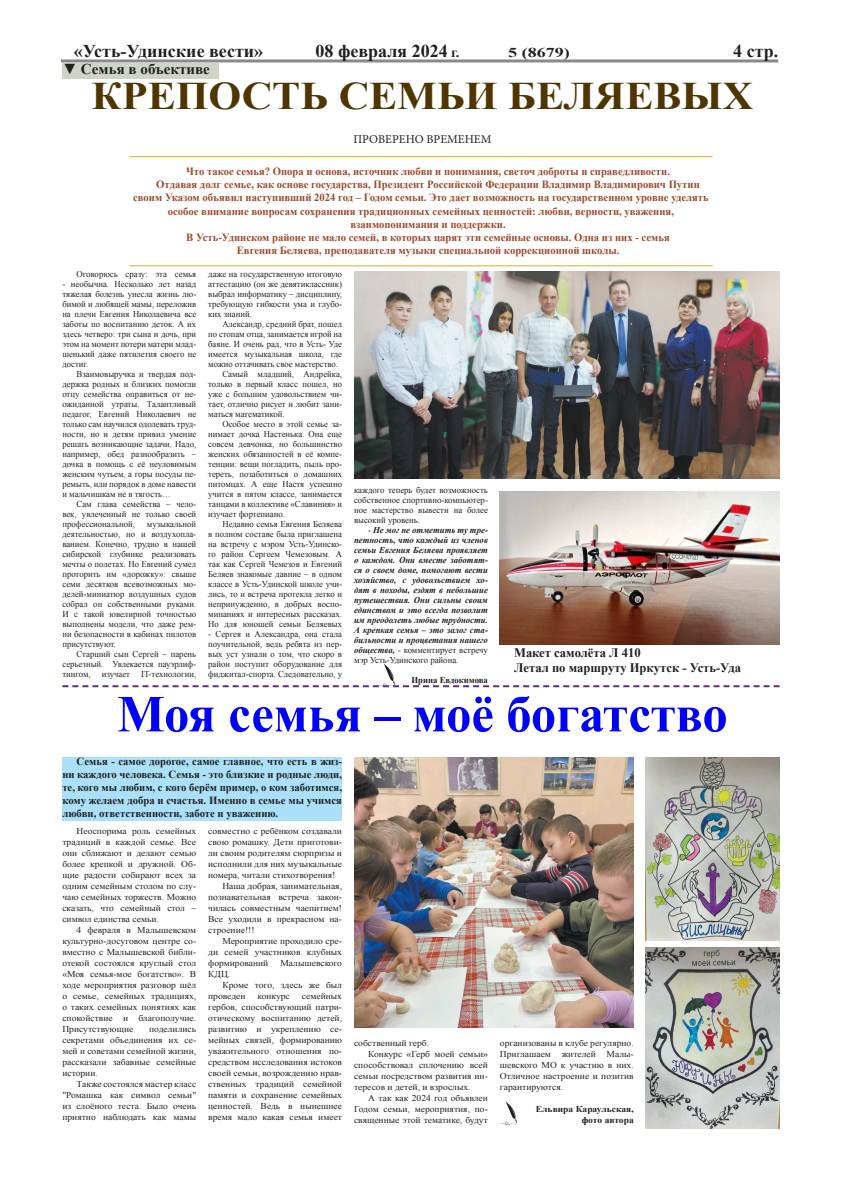
<style>
.page{position:relative;width:842px;height:1191px;background:#fff}
.page>*{position:absolute;margin:0;border:0;box-sizing:border-box;transform-origin:0 0}
.t1{font:700 52px "Times New Roman";color:#00f}
.t2{font:700 39px "Times New Roman";color:#4f3500;scale:1.08 1}
.t3{font:700 18px "Times New Roman";color:#231f20}
.t4{font:700 15px "Times New Roman";color:#231f20}
.t5{font:700 13.5px "Times New Roman";color:#231f20;scale:1.33 1}
.Стиль_абзаца_1{font:700 13px "Times New Roman";color:#231f20}
.t6{font:12px "Minion Pro";color:#231f20}
.t7{font:700 11px "Times New Roman";color:#9e492c}
.t8{font:700 11px/13.2px "Times New Roman";color:#231f20;text-align:justify}
.t9{font:9px/10px "Times New Roman";color:#231f20;text-align:justify}
.t10{font:9px/11px "Times New Roman";color:#231f20;text-align:justify;scale:1.06 1}
.t11{font:italic 700 9px/10px "Times New Roman";color:#231f20;text-align:justify}
.t12{font:9px/10px "Times New Roman";color:#231f20;text-align:justify;scale:.96 1}
.t13{font:700 9px "Times New Roman";color:#231f20;scale:1.06 1}
.t14{font:700 9px "Times New Roman";color:#231f20}
.s1{font-size:14px}
.s2{font-weight:400;font-style:normal}
</style>
<div class="page">
<hr style="left:61px;top:59px;width:717px;height:3px;background:#231f20">
<div style="left:62px;top:64px;width:157px;height:15px;background:#ccd5c6"></div>
<img style="left:377px;top:664px;width:22px;height:24px">
<div style="left:62px;top:757px;width:280px;height:64px;background:#aae0f9"></div>
<img style="left:500px;top:1102px;width:17px;height:23px">
<svg style="left:62px;top:685px;width:718px;height:2px"></svg>
<hr style="left:129px;top:156px;width:584px;height:1px;background:#dcab26">
<hr style="left:129px;top:265px;width:584px;height:1px;background:#dcab26">
<img style="left:354px;top:271px;width:426px;height:207px">
<img style="left:500px;top:491px;width:280px;height:154px">
<img style="left:354px;top:757px;width:280px;height:271px">
<img style="left:646px;top:757px;width:134px;height:183px">
<img style="left:646px;top:947px;width:134px;height:181px">
<p class="t3" style="left:74px;top:38px;width:191px">«Усть-Удинские вести»</p>
<p class="t3" style="left:316px;top:38px;width:145px">08 февраля 2024 <span class="s1">г.</span></p>
<p class="t5" style="left:508px;top:43px;width:48px">5 (8679)</p>
<p class="t3" style="left:733px;top:38px;width:47px">4 стр.</p>
<p class="t4" style="left:62px;top:58px;width:149px">▼ Семья в объективе</p>
<p class="t2" style="left:91px;top:69px;width:614px">КРЕПОСТЬ СЕМЬИ БЕЛЯЕВЫХ</p>
<p class="t6" style="left:353px;top:131px;width:139px">ПРОВЕРЕНО ВРЕМЕНЕМ</p>
<p class="t7" style="left:186px;top:164px;width:485px">Что такое семья? Опора и основа, источник любви и понимания, светоч доброты и справедливости.</p>
<p class="t7" style="left:156px;top:177px;width:545px">Отдавая долг семье, как основе государства, Президент Российской Федерации Владимир Владимирович Путин</p>
<p class="t7" style="left:133px;top:190px;width:577px">своим Указом объявил наступивший 2024 год – Годом семьи. Это дает возможность на государственном уровне уделять</p>
<p class="t7" style="left:168px;top:203px;width:508px">особое внимание вопросам сохранения традиционных семейных ценностей: любви, верности, уважения,</p>
<p class="t7" style="left:350px;top:216px;width:157px">взаимопонимания и поддержки.</p>
<p class="t7" style="left:186px;top:230px;width:485px">В Усть-Удинском районе не мало семей, в которых царят эти семейные основы. Одна из них - семья</p>
<p class="t7" style="left:237px;top:243px;width:384px">Евгения Беляева, преподавателя музыки специальной коррекционной школы.</p>
<p class="t9" style="left:77px;top:269px;width:121px">Оговорюсь сразу: эта семья</p>
<p class="t9" style="left:62px;top:279px;width:135px">- необычна. Несколько лет назад тяжелая болезнь унесла жизнь лю&shy;бимой и любящей мамы, переложив на плечи Евгения Николаевича все заботы по воспитанию деток. А их здесь четверо: три сына и дочь, при этом на момент потери матери млад&shy;шенький даже пятилетия своего не достиг.</p>
<p class="t9" style="left:62px;top:369px;width:135px;text-indent:14px">Взаимовыручка и твердая под&shy;держка родных и близких помогли отцу семейства оправиться от не&shy;ожиданной утраты. Талантливый педагог, Евгений Николаевич не только сам научился одолевать труд&shy;ности, но и детям привил умение решать возникающие задачи. Надо, например, обед разнообразить – дочка в помощь с её неуловимым женским чутьем, а горы посуды пе&shy;ремыть, или порядок в доме навести и мальчишкам не в тягость…</p>
<p class="t9" style="left:62px;top:499px;width:135px;text-indent:14px">Сам глава семейства – чело&shy;век, увлеченный не только своей профессиональной,</p>
<p class="t9" style="left:208px;top:269px;width:135px">даже на государственную итоговую аттестацию (он же девятиклассник) выбрал информатику – дисциплину, требующую гибкости ума и глубо&shy;ких знаний.</p>
<p class="t12" style="left:208px;top:319px;width:141px;text-indent:14px">Александр, средний брат, пошел по стопам отца, занимается игрой на баяне. И очень рад, что в Усть- Уде имеется музыкальная школа, где можно оттачивать свое мастерство.</p>
<p class="t9" style="left:208px;top:369px;width:135px;text-indent:14px">Самый младший, Андрейка, только в первый класс пошел, но уже с большим удовольствием чи&shy;тает, отлично рисует и любит зани&shy;маться математикой.</p>
<p class="t9" style="left:208px;top:419px;width:135px;text-indent:14px">Особое место в этой семье за&shy;нимает дочка Настенька. Она еще совсем девчонка, но большинство женских обязанностей в её компе&shy;тенции: вещи погладить, пыль про&shy;тереть, позаботиться о домашних питомцах. А еще Настя успешно учится в пятом классе, занимается танцами в коллективе «Славиния» и изучает фортепиано.</p>
<p class="t9" style="left:208px;top:519px;width:135px;text-indent:14px">Недавно семья Евгения Беляева в полном составе была приглашена на встречу с мэром Усть-Удинско&shy;го район Сергеем Чемезовым. А так как Сергей Чемезов и Евгений Беляев знакомые давние – в одном классе в Усть-Удинской школе учи&shy;лись, то и встреча протекла легко и непринужденно, в добрых воспо&shy;минаниях и интересных рассказах.<br>Но для юношей семьи Беляевых</p>
<p class="t9" style="left:208px;top:629px;width:135px">- Сергея и Александра, она стала поучительной, ведь ребята из пер&shy;вых уст узнали о том, что скоро в район поступит оборудование для фиджитал-спорта. Следовательно, у</p>
<p class="t9" style="left:354px;top:484px;width:135px">каждого теперь будет возможность собственное спортивно-компьютер&shy;ное мастерство вывести на более высокий уровень.</p>
<p class="t11" style="left:354px;top:524px;width:135px;text-indent:14px"><span class="s2">-</span> Не мог не отметить ту тре&shy;петность, что каждый из членов семьи Евгения Беляева проявляет о каждом. Они вместе заботят&shy;ся о своем доме, помогают вести хозяйство, с удовольствием хо&shy;дят в походы, ездят в небольшие путешествия. Они сильны своим единством и это всегда позволит им преодолеть любые трудности.<br>А крепкая семья – это залог ста&shy;бильности и процветания нашего общества, <span class="s2">- комментирует встречу мэр Усть-Удинского района.</span></p>
<p class="t14" style="left:411px;top:673px;width:78px">Ирина Евдокимова</p>
<p class="t1" style="left:117px;top:678px;width:612px">Моя семья – моё богатство</p>
<p class="t8" style="left:62px;top:754px;width:281px;text-indent:14px">Семья - самое дорогое, самое главное, что есть в жиз&shy;ни каждого человека. Семья - это близкие и родные люди, те, кого мы любим, с кого берём пример, о ком заботимся, кому желаем добра и счастья. Именно в семье мы учимся любви, ответственности, заботе и уважению.</p>
<p class="t10" style="left:62px;top:825px;width:128px;text-indent:14px">Неоспорима роль семейных традиций в каждой семье. Все они сближают и делают семью более крепкой и дружной. Об&shy;щие радости собирают всех за одним семейным столом по слу&shy;чаю семейных торжеств. Можно сказать, что семейный стол – символ единства семьи.</p>
<p class="t10" style="left:62px;top:924px;width:128px;text-indent:14px">4 февраля в Малышевском культурно-досуговом центре со&shy;вместно с Малышевской библи&shy;отекой состоялся круглый стол «Моя семья-мое богатство». В ходе мероприятия разговор шёл о семье, семейных традициях, о таких семейных понятиях как спокойствие и благополучие.<br>Присутствующие</p>
<p class="t9" style="left:62px;top:519px;width:135px;text-indent:85px">музыкальной деятельностью, но и воздухопла&shy;ванием. Конечно, трудно в нашей сибирской глубинке реализовать мечты о полетах. Но Евгений сумел проторить им «дорожку»: свыше семи десятков всевозможных мо&shy;делей-миниатюр воздушных судов собрал он собственными руками.<br>И с такой ювелирной точностью выполнены модели, что даже рем&shy;ни безопасности в кабинах пилотов присутствуют.</p>
<p class="t9" style="left:62px;top:649px;width:135px;text-indent:14px">Старший сын Сергей – парень серьезный. Увлекается пауэрлиф&shy;тингом, изучает IT-технологии,</p>
<p class="Стиль_абзаца_1" style="left:514px;top:644px;width:128px">Макет самолёта Л 410</p>
<p class="Стиль_абзаца_1" style="left:514px;top:659px;width:228px">Летал по маршруту Иркутск - Усть-Уда</p>
<p class="t10" style="left:208px;top:825px;width:128px">совместно с ребёнком создавали свою ромашку. Дети приготови&shy;ли своим родителям сюрпризы и исполнили для них музыкальные номера, читали стихотворения!</p>
<p class="t10" style="left:208px;top:880px;width:128px;text-indent:14px">Наша добрая, занимательная, познавательная встреча закон&shy;чилась совместным чаепитием!<br>Все уходили в прекрасном на&shy;строение!!!</p>
<p class="t10" style="left:208px;top:935px;width:128px;text-indent:14px">Мероприятие проходило сре&shy;ди семей участников клубных формирований</p>
<p class="t10" style="left:280px;top:957px;width:60px">Малышевского</p>
<p class="t10" style="left:208px;top:968px;width:22px">КДЦ.</p>
<p class="t10" style="left:208px;top:979px;width:128px;text-indent:14px">Кроме того, здесь же был проведен</p>
<p class="t10" style="left:208px;top:990px;width:128px;text-indent:94px">семейных гербов, способствующий патри&shy;отическому воспитанию детей, развитию и укреплению се&shy;мейных связей, формированию уважительного отношения по&shy;средством исследования истоков своей семьи, возрождению нрав&shy;ственных традиций семейной памяти и сохранение семейных ценностей. Ведь в нынешнее время мало какая семья имеет</p>
<p class="t10" style="left:258px;top:990px;width:32px">конкурс</p>
<p class="t10" style="left:62px;top:1023px;width:128px;text-indent:87px">поделились секретами объединения их се&shy;мей и советами семейной жизни, рассказали забавные семейные истории.</p>
<p class="t10" style="left:62px;top:1078px;width:128px;text-indent:14px">Также состоялся мастер класс "Ромашка как символ семьи" из слоёного теста. Было очень приятно наблюдать как мамы</p>
<p class="t10" style="left:354px;top:1036px;width:72px">собственный герб.</p>
<p class="t10" style="left:354px;top:1047px;width:128px;text-indent:14px">Конкурс «Герб моей семьи» способствовал сплочению всей семьи посредством развития ин&shy;тересов и детей, и взрослых.</p>
<p class="t10" style="left:354px;top:1091px;width:128px;text-indent:14px">А так как 2024 год объявлен Годом семьи, мероприятия, по&shy;священные этой тематике, будут</p>
<p class="t10" style="left:500px;top:1036px;width:128px">организованы в клубе регулярно.<br>Приглашаем жителей Малы&shy;шевского МО к участию в них.<br>Отличное настроение и позитив гарантируются.</p>
<p class="t13" style="left:536px;top:1102px;width:94px">Ельвира Караульская,</p>
<p class="t13" style="left:582px;top:1113px;width:51px">фото автора</p>
</div>
